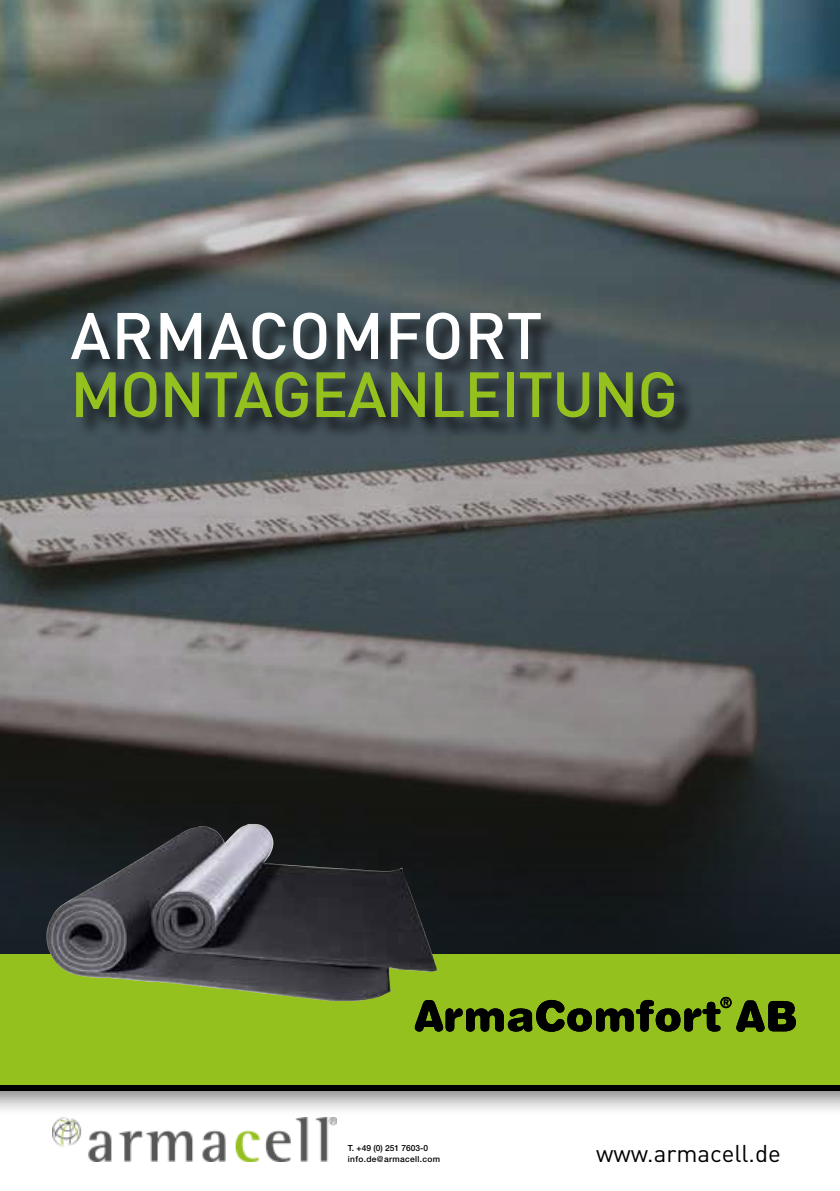
<style>
.page{position:relative;width:840px;height:1191px;background:#fff}
.page>*{position:absolute;margin:0;border:0;box-sizing:border-box;transform-origin:0 0}
.t1{font:500 64.6px "DIN Pro";letter-spacing:.01em;color:#fff}
.t2{font:500 62.8px "DIN Pro";letter-spacing:-.02em;color:#95c11f}
.t3{font:24px "DIN Pro";color:#000}
.t4{font:500 8.4px/11.2px "Helvetica Neue LT Std";letter-spacing:.04em;color:#000}
</style>
<div class="page">
<img style="left:53px;top:1117px;width:283px;height:45px">
<div style="left:0;top:913px;width:839px;height:204px;background:#000;opacity:.5"></div>
<svg style="left:0;top:1084px;width:839px;height:6px;background:#182005"></svg>
<div style="left:0;top:946px;width:839px;height:138px;background:#95c11f"></div>
<img style="left:0;top:0;width:839px;height:953px">
<div style="left:72px;top:313px;width:624px;height:127px;background:#000;opacity:.75"></div>
<svg style="left:414px;top:997px;width:381px;height:35px"></svg>
<img style="left:44px;top:824px;width:393px;height:177px">
<h1 class="t1" style="left:70px;top:283px;width:473px">ARMACOMFORT</h1>
<h2 class="t2" style="left:70px;top:343px;width:609px">MONTAGEANLEITUNG</h2>
<p class="t4" style="left:348px;top:1142px;width:94px">T. +49 (0) 251 7603-0 info.de@armacell.com</p>
<h3 class="t3" style="left:595px;top:1134px;width:186px">www.armacell.de</h3>
</div>
